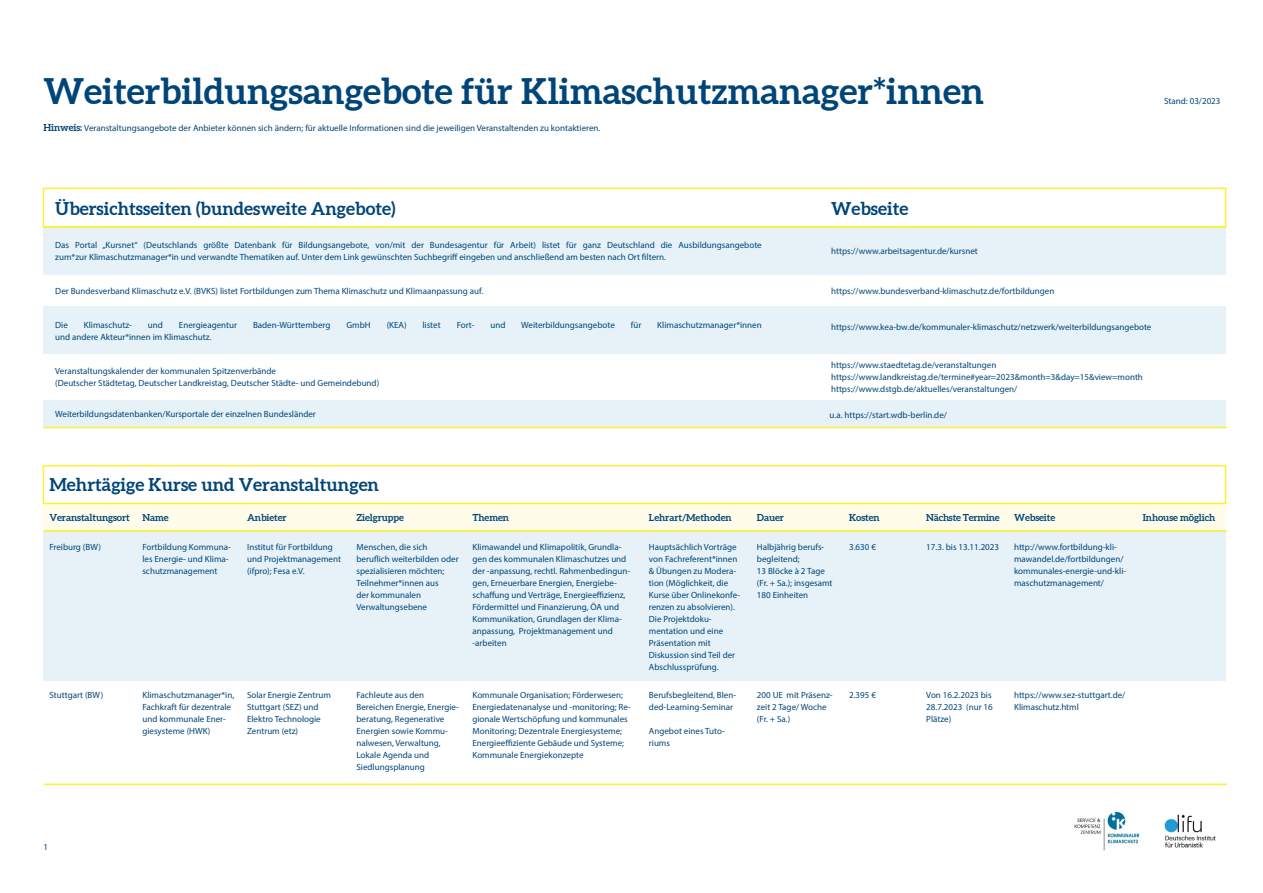
<style>
.page{position:relative;width:1263px;height:893px;background:#fff}
.page>*{position:absolute;margin:0;border:0;box-sizing:border-box;transform-origin:0 0}
.t1{font:700 36px "Aleo";color:#004578}
.t2{font:700 18px "Aleo";color:#004578}
.t3{font:700 9.75px "Aleo";letter-spacing:-.01em;color:#004578}
.t4{font:9px/12px "Myriad Pro";color:#004578}
.s1{font-family:"Aleo";font-weight:700;font-size:9.75px}
</style>
<div class="page">
<div style="left:43px;top:503px;width:1182px;height:29px;background:#fffdea"></div>
<div style="left:43px;top:531px;width:1182px;height:149px;background:#e6f2f8"></div>
<div style="left:43px;top:400px;width:1182px;height:28px;background:#e6f2f8"></div>
<div style="left:43px;top:307px;width:1182px;height:47px;background:#e6f2f8"></div>
<div style="left:43px;top:227px;width:1182px;height:47px;background:#e6f2f8"></div>
<div style="left:43px;top:188px;width:1183px;height:40px;border:2px solid #ffef2c"></div>
<div style="left:43px;top:465px;width:1183px;height:39px;border:2px solid #ffef2c"></div>
<hr style="left:44px;top:530px;width:1182px;height:2px;background:#ffef2c">
<hr style="left:44px;top:784px;width:1182px;height:1px;background:#ffef2c">
<hr style="left:44px;top:427px;width:1182px;height:1px;background:#ffef2c">
<img style="left:1074px;top:811px;width:142px;height:40px">
<h1 class="t1" style="left:43px;top:69px;width:942px">Weiterbildungsangebote für Klimaschutzmanager*innen</h1>
<p class="t4" style="left:43px;top:122px;width:558px"><span class="s1">Hinweis:</span> Veranstaltungsangebote der Anbieter können sich ändern; für aktuelle Informationen sind die jeweiligen Veranstaltenden zu kontaktieren.</p>
<p class="t4" style="left:1164px;top:95px;width:58px">Stand: 03/2023</p>
<h2 class="t2" style="left:55px;top:197px;width:342px">Übersichtsseiten (bundesweite Angebote)</h2>
<p class="t4" style="left:55px;top:239px;width:708px">Das Portal „Kursnet“ (Deutschlands größte Datenbank für Bildungsangebote, von/mit der Bundesagentur für Arbeit) listet für ganz Deutschland die Ausbildungsangebote zum*zur Klimaschutzmanager*in und verwandte Thematiken auf. Unter dem Link gewünschten Suchbegriff eingeben und anschließend am besten nach Ort filtern.</p>
<h2 class="t2" style="left:831px;top:197px;width:79px">Webseite</h2>
<p class="t4" style="left:831px;top:245px;width:148px">https://www.arbeitsagentur.de/kursnet</p>
<p class="t4" style="left:55px;top:285px;width:429px">Der Bundesverband Klimaschutz e.V. (BVKS) listet Fortbildungen zum Thema Klimaschutz und Klimaanpassung auf.</p>
<p class="t4" style="left:831px;top:285px;width:225px">https://www.bundesverband-klimaschutz.de/fortbildungen</p>
<p class="t4" style="left:55px;top:319px;width:14px">Die</p>
<p class="t4" style="left:84px;top:319px;width:50px">Klimaschutz-</p>
<p class="t4" style="left:148px;top:319px;width:17px">und</p>
<p class="t4" style="left:179px;top:319px;width:60px">Energieagentur</p>
<p class="t4" style="left:253px;top:319px;width:79px">Baden-Württemberg</p>
<p class="t4" style="left:346px;top:319px;width:26px">GmbH</p>
<p class="t4" style="left:387px;top:319px;width:21px">(KEA)</p>
<p class="t4" style="left:422px;top:319px;width:20px">listet</p>
<p class="t4" style="left:457px;top:319px;width:19px">Fort-</p>
<p class="t4" style="left:490px;top:319px;width:17px">und</p>
<p class="t4" style="left:521px;top:319px;width:95px">Weiterbildungsangebote</p>
<p class="t4" style="left:631px;top:319px;width:12px">für</p>
<p class="t4" style="left:657px;top:319px;width:106px">Klimaschutzmanager*innen</p>
<p class="t4" style="left:55px;top:331px;width:158px">und andere Akteur*innen im Klimaschutz.</p>
<p class="t4" style="left:831px;top:321px;width:322px">https://www.kea-bw.de/kommunaler-klimaschutz/netzwerk/weiterbildungsangebote</p>
<p class="t4" style="left:55px;top:365px;width:325px">Veranstaltungskalender der kommunalen Spitzenverbände<br>(Deutscher Städtetag, Deutscher Landkreistag, Deutscher Städte- und Gemeindebund)</p>
<p class="t4" style="left:55px;top:408px;width:262px">Weiterbildungsdatenbanken/Kursportale der einzelnen Bundesländer</p>
<p class="t4" style="left:831px;top:359px;width:313px">https://www.staedtetag.de/veranstaltungen https://www.landkreistag.de/termine#year=2023&amp;month=3&amp;day=15&amp;view=month https://www.dstgb.de/aktuelles/veranstaltungen/</p>
<p class="t4" style="left:830px;top:409px;width:119px">u.a. https://start.wdb-berlin.de/</p>
<h2 class="t2" style="left:49px;top:474px;width:331px">Mehrtägige Kurse und Veranstaltungen</h2>
<p class="t3" style="left:142px;top:512px;width:28px">Name</p>
<p class="t3" style="left:247px;top:512px;width:41px">Anbieter</p>
<p class="t3" style="left:356px;top:512px;width:49px">Zielgruppe</p>
<p class="t3" style="left:472px;top:511px;width:38px">Themen</p>
<p class="t3" style="left:649px;top:512px;width:84px">Lehrart/Methoden</p>
<p class="t3" style="left:757px;top:512px;width:29px">Dauer</p>
<p class="t3" style="left:849px;top:512px;width:32px">Kosten</p>
<p class="t3" style="left:926px;top:512px;width:75px">Nächste Termine</p>
<p class="t3" style="left:1014px;top:512px;width:43px">Webseite</p>
<p class="t4" style="left:49px;top:541px;width:53px">Freiburg (BW)</p>
<p class="t4" style="left:142px;top:541px;width:90px">Fortbildung Kommuna&shy;les Energie- und Klima&shy;schutzmanagement</p>
<p class="t4" style="left:247px;top:541px;width:95px">Institut für Fortbildung und Projektmanagement (ifpro); Fesa e.V.</p>
<p class="t4" style="left:356px;top:541px;width:104px">Menschen, die sich beruflich weiterbilden oder spezialisieren möchten;<br>Teilnehmer*innen aus<br>der kommunalen<br>Verwaltungsebene</p>
<p class="t4" style="left:472px;top:541px;width:159px">Klimawandel und Klimapolitik, Grundla&shy;gen des kommunalen Klimaschutzes und der -anpassung, rechtl. Rahmenbedingun&shy;gen, Erneuerbare Energien, Energiebe&shy;schaffung und Verträge, Energieeffizienz, Fördermittel und Finanzierung, ÖA und Kommunikation, Grundlagen der Klima&shy;anpassung, Projektmanagement und -arbeiten</p>
<p class="t4" style="left:649px;top:541px;width:93px">Hauptsächlich Vorträge von Fachreferent*innen &amp; Übungen zu Modera&shy;tion (Möglichkeit, die<br>Kurse über Onlinekonfe&shy;renzen zu absolvieren).<br>Die Projektdoku&shy;mentation und eine<br>Präsentation mit<br>Diskussion sind Teil der<br>Abschlussprüfung.</p>
<p class="t4" style="left:757px;top:541px;width:77px">Halbjährig berufs&shy;begleitend;<br>13 Blöcke à 2 Tage (Fr. + Sa.); insgesamt<br>180 Einheiten</p>
<p class="t4" style="left:849px;top:541px;width:28px">3.630 €</p>
<p class="t4" style="left:926px;top:541px;width:74px">17.3. bis 13.11.2023</p>
<p class="t4" style="left:1014px;top:541px;width:114px">http://www.fortbildung-kli&shy;mawandel.de/fortbildungen/ kommunales-energie-und-kli&shy;maschutzmanagement/</p>
<p class="t4" style="left:49px;top:689px;width:55px">Stuttgart (BW)</p>
<p class="t4" style="left:142px;top:689px;width:93px">Klimaschutzmanager*in,<br>Fachkraft für dezentrale und kommunale Ener&shy;giesysteme (HWK)</p>
<p class="t4" style="left:247px;top:689px;width:85px">Solar Energie Zentrum<br>Stuttgart (SEZ) und<br>Elektro Technologie<br>Zentrum (etz)</p>
<p class="t4" style="left:356px;top:689px;width:104px">Fachleute aus den<br>Bereichen Energie, Energie&shy;beratung, Regenerative<br>Energien sowie Kommu&shy;nalwesen, Verwaltung,<br>Lokale Agenda und<br>Siedlungsplanung</p>
<p class="t4" style="left:472px;top:689px;width:160px">Kommunale Organisation; Förderwesen; Energiedatenanalyse und -monitoring; Re&shy;gionale Wertschöpfung und kommunales Monitoring; Dezentrale Energiesysteme; Energieeffiziente Gebäude und Systeme; Kommunale Energiekonzepte</p>
<p class="t4" style="left:649px;top:689px;width:89px">Berufsbegleitend, Blen&shy;ded-Learning-Seminar</p>
<p class="t3" style="left:49px;top:512px;width:82px">Veranstaltungsort</p>
<p class="t4" style="left:757px;top:689px;width:77px">200 UE mit Präsenz&shy;zeit 2 Tage/ Woche (Fr. + Sa.)</p>
<p class="t4" style="left:849px;top:689px;width:28px">2.395 €</p>
<p class="t4" style="left:926px;top:689px;width:68px">Von 16.2.2023 bis<br>28.7.2023 (nur 16<br>Plätze)</p>
<p class="t4" style="left:1014px;top:689px;width:113px">https://www.sez-stuttgart.de/<br>Klimaschutz.html</p>
<p class="t4" style="left:649px;top:725px;width:77px">Angebot eines Tuto&shy;riums</p>
<p class="t3" style="left:1143px;top:512px;width:74px">Inhouse möglich</p>
<p class="t4" style="left:43px;top:841px;width:6px">1</p>
</div>
